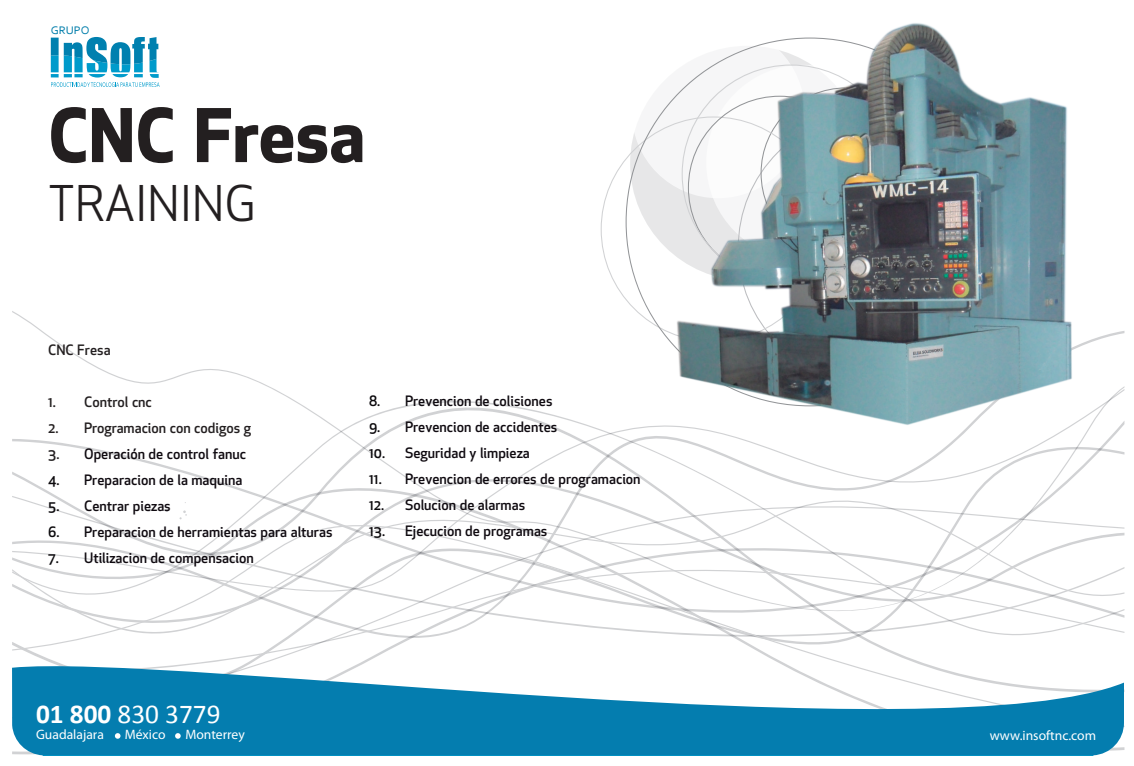
<style>
.page{position:relative;width:1134px;height:766px;background:#fff}
.page>*{position:absolute;margin:0;border:0;box-sizing:border-box;transform-origin:0 0}
.t1{font:700 72px "SW Apex New";color:#231f20}
.t2{font:48px "SW Apex New";color:#231f20}
.t3{font:27.3px "Calibri";color:#fff}
.t4{font:500 14px "SW Apex New";color:#0f0a10}
.t5{font:500 14px "SW Apex New";color:#231f20}
.t6{font:13.6px "Myriad Pro";color:#fff}
.t7{font:11.5px "Corbel";color:#007daa;scale:1.05 1}
.s1{color:#231f20}
.s2{color:#0b090c}
.s3{font-weight:700}
</style>
<div class="page">
<svg style="left:601px;top:158px;width:25px;height:142px"></svg>
<svg style="left:626px;top:117px;width:32px;height:193px"></svg>
<svg style="left:12px;top:401px;width:1112px;height:93px"></svg>
<svg style="left:12px;top:494px;width:1043px;height:12px"></svg>
<svg style="left:12px;top:506px;width:1112px;height:146px"></svg>
<svg style="left:40px;top:755px;width:1057px;height:1px"></svg>
<svg style="left:12px;top:652px;width:1112px;height:103px;fill:#047daf"></svg>
<svg style="left:51px;top:37px;width:109px;height:50px"></svg>
<svg style="left:115px;top:733px;width:6px;height:5px"></svg>
<svg style="left:175px;top:733px;width:6px;height:5px"></svg>
<img style="left:658px;top:23px;width:414px;height:412px">
<p class="t7" style="left:51px;top:23px;width:39px">GRUPO</p>
<h1 class="t1" style="left:48px;top:83px;width:319px">CNC Fresa</h1>
<h2 class="t2" style="left:48px;top:173px;width:209px">TRAINING</h2>
<p class="t5" style="left:48px;top:340px;width:64px">CNC Fresa</p>
<p class="t5" style="left:48px;top:392px;width:105px">1. Control cnc</p>
<p class="t5" style="left:48px;top:418px;width:204px">2. Programacion con codigos g</p>
<p class="t4" style="left:48px;top:444px;width:199px"><span class="s1">3.</span> Operación de control fanuc</p>
<p class="t4" style="left:48px;top:470px;width:196px"><span class="s2">4.</span> Preparacion de la maquina</p>
<p class="t4" style="left:48px;top:496px;width:124px"><span class="s2">5.</span> Centrar piezas</p>
<p class="t4" style="left:48px;top:522px;width:286px"><span class="s2">6.</span> Preparacion de herramientas para alturas</p>
<p class="t4" style="left:48px;top:548px;width:207px"><span class="s2">7.</span> Utilizacion de compensacion</p>
<p class="t4" style="left:369px;top:391px;width:185px"><span class="s2">8.</span> Prevencion de colisiones</p>
<p class="t4" style="left:369px;top:417px;width:190px"><span class="s2">9.</span> Prevencion de accidentes</p>
<p class="t4" style="left:369px;top:443px;width:162px"><span class="s2">10.</span> Seguridad y limpieza</p>
<p class="t4" style="left:369px;top:469px;width:273px"><span class="s2">11.</span> Prevencion de errores de programacion</p>
<p class="t4" style="left:369px;top:495px;width:158px"><span class="s2">12.</span> Solucion de alarmas</p>
<p class="t4" style="left:369px;top:521px;width:180px"><span class="s2">13.</span> Ejecucion de programas</p>
<h3 class="t3" style="left:36px;top:696px;width:186px"><span class="s3">01 800</span> 830 3779</h3>
<p class="t6" style="left:36px;top:725px;width:69px">Guadalajara</p>
<p class="t6" style="left:125px;top:725px;width:42px">México</p>
<p class="t6" style="left:185px;top:725px;width:61px">Monterrey</p>
<p class="t6" style="left:990px;top:726px;width:108px">www.insoftnc.com</p>
</div>
